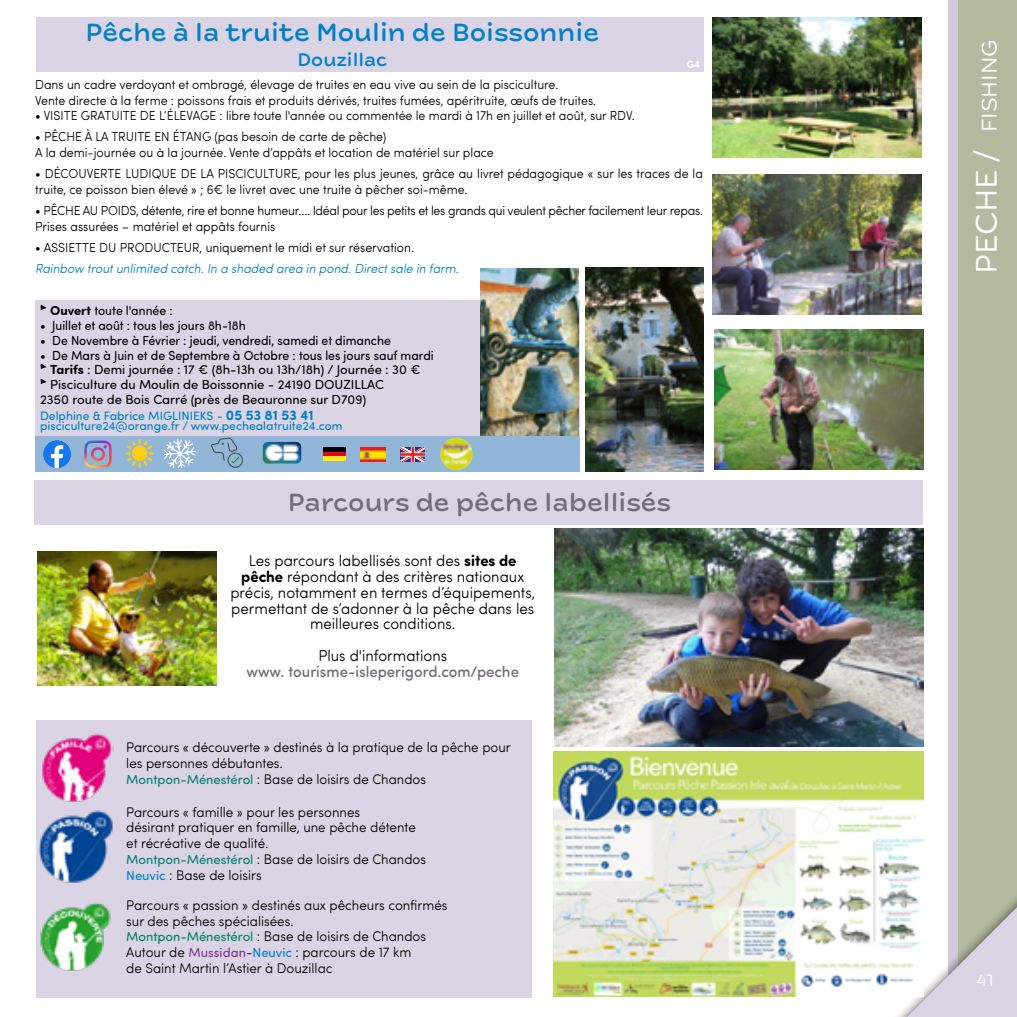
<style>
.page{position:relative;width:1017px;height:1017px;background:#fff}
.page>*{position:absolute;margin:0;border:0;box-sizing:border-box;transform-origin:0 0}
.t1{font:500 26.25px "New Farm";color:#0081c9}
.t2{font:500 26.25px "New Farm";color:#746d79}
.t3{font:22.75px "New Farm";color:#fff}
.t4{font:500 19.25px "New Farm";color:#0081c9}
.t5{font:17.5px "New Farm";color:#fff}
.t6{font:300 15.75px/15.8px "Sofia Pro Soft";color:#000;text-align:center;scale:.96 1}
.t7{font:500 15.75px "Sofia Pro Soft";color:#746d79;scale:.96 1}
.t8{font:300 14px/15.8px "Sofia Pro Soft";color:#000;scale:.96 1}
.t9{font:300 13.12px/15.8px "Sofia Pro Soft";color:#000;scale:.94 1}
.t10{font:13.12px/14.9px "Sofia Pro Soft";color:#000;scale:.94 1}
.t11{font:300 13.12px/15.8px "Sofia Pro Soft";letter-spacing:-.02em;color:#000;scale:.94 1}
.t12{font:italic 300 13.12px "Sofia Pro Soft";color:#0081c9;scale:.94 1}
.t13{font:12.25px/10.5px "Sofia Pro Soft";color:#0081c9}
.t14{font:700 10.5px "Sofia Pro Soft";color:#fff}
.s1{font-weight:700}
.s2{font-weight:700;font-size:14px}
.s3{font-weight:400;font-size:13.12px;color:#00826b}
.s4{font-weight:400;font-size:13.12px;color:#0081c9}
.s5{font-weight:400;font-size:13.12px;color:#82368c}
.s6{font-size:31.5px}
</style>
<div class="page">
<div style="left:948px;top:0;width:31px;height:1017px;background:#d0cada"></div>
<div style="left:958px;top:0;width:59px;height:1017px;background:#b4baa0"></div>
<svg style="left:898px;top:898px;width:119px;height:119px"></svg>
<div style="left:36px;top:720px;width:496px;height:278px;background:#dad4e4"></div>
<img style="left:42px;top:733px;width:72px;height:69px">
<img style="left:40px;top:810px;width:73px;height:73px">
<img style="left:40px;top:902px;width:71px;height:69px">
<div style="left:35px;top:480px;width:888px;height:44px;background:#dad4e4"></div>
<img style="left:553px;top:752px;width:370px;height:245px">
<img style="left:554px;top:529px;width:369px;height:217px">
<img style="left:38px;top:551px;width:178px;height:134px">
<div style="left:35px;top:300px;width:544px;height:172px;background:#dad4e4"></div>
<div style="left:35px;top:436px;width:544px;height:36px;background:#92b6d8"></div>
<div style="left:36px;top:17px;width:667px;height:55px;background:#dad4e4"></div>
<img style="left:714px;top:330px;width:209px;height:139px">
<img style="left:713px;top:174px;width:209px;height:140px">
<img style="left:713px;top:18px;width:209px;height:139px">
<img style="left:585px;top:268px;width:118px;height:203px">
<img style="left:440px;top:438px;width:33px;height:32px;border-radius:16px">
<svg style="left:401px;top:447px;width:24px;height:15px"></svg>
<hr style="left:401px;top:453px;width:24px;height:3px;background:#e5231c">
<img style="left:360px;top:447px;width:25px;height:15px">
<div style="left:323px;top:447px;width:23px;height:5px;background:#000"></div>
<hr style="left:323px;top:452px;width:23px;height:4px;background:#e30613">
<div style="left:323px;top:456px;width:23px;height:5px;background:#fcea10"></div>
<img style="left:481px;top:268px;width:97px;height:167px">
<svg style="left:211px;top:438px;width:32px;height:30px"></svg>
<svg style="left:125px;top:439px;width:29px;height:29px"></svg>
<svg style="left:43px;top:440px;width:28px;height:28px"></svg>
<img style="left:84px;top:441px;width:28px;height:27px">
<svg style="left:164px;top:439px;width:32px;height:30px"></svg>
<img style="left:263px;top:442px;width:38px;height:22px">
<h1 class="t1" style="left:86px;top:16px;width:515px">Pêche à la truite Moulin de Boissonnie</h1>
<h3 class="t4" style="left:297px;top:47px;width:91px">Douzillac</h3>
<p class="t14" style="left:686px;top:56px;width:15px">G4</p>
<p class="t9" style="left:35px;top:76px;width:598px">Dans un cadre verdoyant et ombragé, élevage de truites en eau vive au sein de la pisciculture.<br>Vente directe à la ferme : poissons frais et produits dérivés, truites fumées, apéritruite, œufs de truites.</p>
<p class="t9" style="left:35px;top:107px;width:639px">• VISITE GRATUITE DE L’ÉLEVAGE : libre toute l'année ou commentée le mardi à 17h en juillet et août, sur RDV.</p>
<p class="t9" style="left:35px;top:128px;width:489px">• PÊCHE À LA TRUITE EN ÉTANG (pas besoin de carte de pêche)<br>A la demi-journée ou à la journée. Vente d’appâts et location de matériel sur place</p>
<p class="t9" style="left:35px;top:165px;width:712px">• DÉCOUVERTE LUDIQUE DE LA PISCICULTURE, pour les plus jeunes, grâce au livret pédagogique « sur les traces de la truite, ce poisson bien élevé » ; 6€ le livret avec une truite à pêcher soi-même.</p>
<p class="t11" style="left:35px;top:202px;width:712px">• PÊCHE AU POIDS, détente, rire et bonne humeur…. Idéal pour les petits et les grands qui veulent pêcher facilement leur repas.<br>Prises assurées – matériel et appâts fournis</p>
<p class="t9" style="left:35px;top:239px;width:405px">• ASSIETTE DU PRODUCTEUR, uniquement le midi et sur réservation.</p>
<p class="t12" style="left:35px;top:259px;width:452px">Rainbow trout unlimited catch. In a shaded area in pond. Direct sale in farm.</p>
<p class="t10" style="left:40px;top:302px;width:143px"><sup>►</sup> <span class="s1">Ouvert</span> toute l'année :</p>
<p class="t10" style="left:40px;top:317px;width:220px">• Juillet et août : tous les jours 8h-18h</p>
<p class="t10" style="left:40px;top:332px;width:375px">• De Novembre à Février : jeudi, vendredi, samedi et dimanche</p>
<p class="t10" style="left:40px;top:347px;width:420px">• De Mars à Juin et de Septembre à Octobre : tous les jours sauf mardi <sup>►</sup> <span class="s1">Tarifs</span> : Demi journée : 17 € (8h-13h ou 13h/18h) / Journée : 30 €<br><sup>►</sup> Pisciculture du Moulin de Boissonnie - 24190 DOUZILLAC<br>2350 route de Bois Carré (près de Beauronne sur D709)</p>
<p class="t13" style="left:40px;top:410px;width:304px">Delphine &amp; Fabrice MIGLINIEKS - <span class="s2">05 53 81 53 41 </span>pisciculture24@orange.fr / www.pechealatruite24.com</p>
<h1 class="t2" style="left:288px;top:486px;width:385px">Parcours de pêche labellisés</h1>
<p class="t6" style="left:230px;top:552px;width:319px">Les parcours labellisés sont des <span class="s1">sites de pêche</span> répondant à des critères nationaux précis, notamment en termes d’équipements, permettant de s’adonner à la pêche dans les meilleures conditions.</p>
<p class="t6" style="left:318px;top:647px;width:136px">Plus d'informations</p>
<p class="t7" style="left:246px;top:660px;width:285px">www. tourisme-isleperigord.com/peche</p>
<p class="t8" style="left:126px;top:739px;width:402px">Parcours « découverte » destinés à la pratique de la pêche pour les personnes débutantes.<br><span class="s3">Montpon-Ménestérol</span> : Base de loisirs de Chandos</p>
<p class="t8" style="left:126px;top:803px;width:314px">Parcours « famille » pour les personnes<br>désirant pratiquer en famille, une pêche détente et récréative de qualité.<br><span class="s3">Montpon-Ménestérol</span> : Base de loisirs de Chandos <span class="s4">Neuvic</span> : Base de loisirs</p>
<p class="t8" style="left:126px;top:896px;width:336px">Parcours « passion » destinés aux pêcheurs confirmés sur des pêches spécialisées.<br><span class="s3">Montpon-Ménestérol</span> : Base de loisirs de Chandos Autour de <span class="s5">Mussidan</span>-<span class="s4">Neuvic</span> : parcours de 17 km<br>de Saint Martin l’Astier à Douzillac</p>
<h2 class="t3" style="left:976px;top:274px;width:237px;rotate:-90deg"><span class="s6">PECHE /</span> FISHING</h2>
<h3 class="t5" style="left:976px;top:969px;width:20px">41</h3>
</div>
